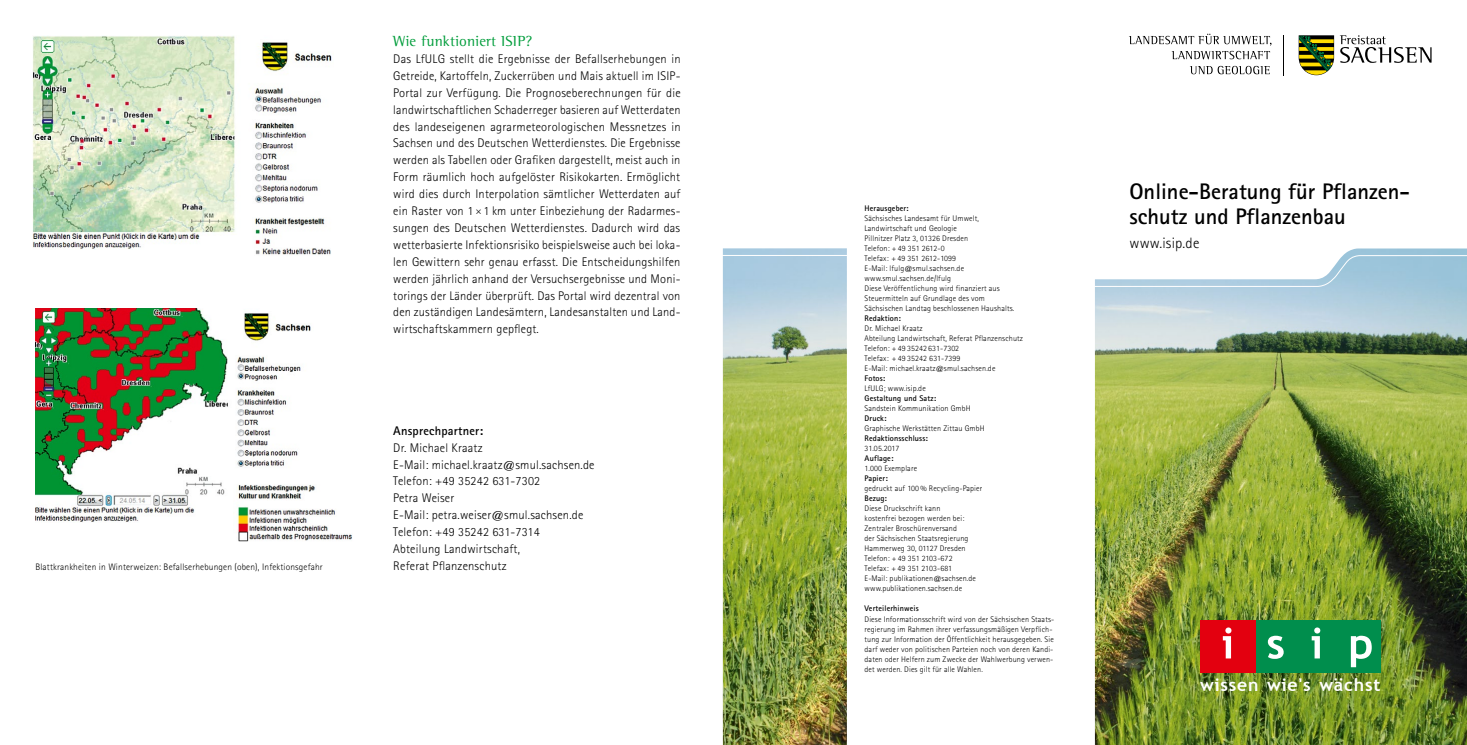
<style>
.page{position:relative;width:1467px;height:745px;background:#fff}
.page>*{position:absolute;margin:0;border:0;box-sizing:border-box;transform-origin:0 0}
.P-Titel_H1{font:700 22.5px/25px "Rotis Sans Serif";color:#000}
.P-Fliesstext{font:700 17.5px "Trebuchet MS";letter-spacing:.04em;color:#fff}
.t1{font:15px "Rotis Semi Serif";letter-spacing:.015em;color:#009d3b}
.P-Titel_H2{font:300 15px "Rotis Sans Serif";letter-spacing:.015em;color:#000}
.P-Fliesstext-2{font:300 12.5px/16.9px "Rotis Sans Serif";letter-spacing:.015em;color:#000}
.P-Fliesstext-3{font:700 12.5px "Rotis Sans Serif";letter-spacing:.015em;color:#000}
.Caption-BU{font:300 9.38px "Rotis Sans Serif";letter-spacing:.015em;color:#000}
.P-Impressum{font:300 8.12px/10px "Rotis Sans Serif";letter-spacing:.015em;color:#000}
.P-Impressum-2{font:700 8.12px "Rotis Sans Serif";letter-spacing:.015em;color:#000}
.s1{font-family:"DINOT"}
.s2{font-weight:700}
</style>
<div class="page">
<img style="left:1095px;top:248px;width:372px;height:496px">
<div style="left:1200px;top:619px;width:56px;height:53px;background:#e3000f"></div>
<div style="left:1256px;top:619px;width:124px;height:53px;background:#008e4d"></div>
<img style="left:723px;top:248px;width:124px;height:496px">
<svg style="left:1095px;top:255px;width:372px;height:32px"></svg>
<img style="left:35px;top:308px;width:276px;height:214px">
<img style="left:234px;top:478px;width:118px;height:64px">
<img style="left:33px;top:35px;width:299px;height:214px">
<img style="left:252px;top:217px;width:80px;height:38px">
<svg style="left:1223px;top:627px;width:8px;height:31px"></svg>
<svg style="left:1268px;top:635px;width:16px;height:23px"></svg>
<svg style="left:1312px;top:627px;width:8px;height:31px"></svg>
<svg style="left:1351px;top:635px;width:21px;height:31px"></svg>
<svg style="left:1340px;top:35px;width:91px;height:28px"></svg>
<svg style="left:1299px;top:35px;width:35px;height:40px"></svg>
<hr style="left:1283px;top:35px;width:1px;height:41px;background:#000">
<svg style="left:1129px;top:34px;width:142px;height:25px"></svg>
<svg style="left:1190px;top:66px;width:80px;height:8px"></svg>
<hr style="left:712px;top:255px;width:138px;height:1px;background:#fff">
<p class="Caption-BU" style="left:35px;top:561px;width:289px">Blattkrankheiten in Winterweizen: Befallserhebungen (oben), Infektionsgefahr</p>
<h2 class="t1" style="left:393px;top:32px;width:141px">Wie funktioniert ISIP?</h2>
<p class="P-Fliesstext-2" style="left:393px;top:50px;width:289px;text-align:justify">Das LfULG stellt die Ergebnisse der Befallserhebungen in Getreide, Kartoffeln, Zuckerrüben und Mais aktuell im ISIP-Portal zur Verfügung. Die Prognoseberechnungen für die landwirtschaftlichen Schaderreger basieren auf Wetterdaten des landeseigenen agrarmeteorologischen Messnetzes in Sachsen und des Deutschen Wetterdienstes. Die Ergebnisse werden als Tabellen oder Grafiken dargestellt, meist auch in Form räumlich hoch aufgelöster Risikokarten. Ermöglicht wird dies durch Interpolation sämtlicher Wetterdaten auf ein Raster von 1<span class="s1">×</span>1 km unter Einbeziehung der Radarmes&shy;sungen des Deutschen Wetterdienstes. Dadurch wird das wetterbasierte Infektionsrisiko beispielsweise auch bei loka&shy;len Gewittern sehr genau erfasst. Die Entscheidungshilfen werden jährlich anhand der Versuchsergebnisse und Moni&shy;torings der Länder überprüft. Das Portal wird dezentral von den zuständigen Landesämtern, Landesanstalten und Land&shy;wirtschaftskammern gepflegt.</p>
<p class="P-Fliesstext-3" style="left:393px;top:422px;width:91px">Ansprechpartner:</p>
<p class="P-Fliesstext-2" style="left:393px;top:438px;width:91px">Dr. Michael Kraatz</p>
<p class="P-Fliesstext-2" style="left:393px;top:455px;width:203px">E-Mail: michael.kraatz@smul.sachsen.de<br>Telefon: +49 35242 631-7302</p>
<p class="P-Fliesstext-2" style="left:393px;top:489px;width:192px">Petra Weiser<br>E-Mail: petra.weiser@smul.sachsen.de<br>Telefon: +49 35242 631-7314</p>
<p class="P-Fliesstext-2" style="left:393px;top:540px;width:128px">Abteilung Landwirtschaft,</p>
<p class="P-Fliesstext-2" style="left:393px;top:557px;width:115px">Referat Pflanzenschutz</p>
<p class="P-Impressum-2" style="left:865px;top:203px;width:46px">Herausgeber:</p>
<p class="P-Impressum" style="left:865px;top:213px;width:116px">Sächsisches Landesamt für Umwelt,<br>Landwirtschaft und Geologie</p>
<p class="P-Impressum" style="left:865px;top:233px;width:105px">Pillnitzer Platz 3, 01326 Dresden</p>
<p class="P-Impressum" style="left:865px;top:243px;width:82px">Telefon: + 49 351 2612-0</p>
<p class="P-Impressum" style="left:865px;top:253px;width:93px">Telefax: + 49 351 2612-1099</p>
<p class="P-Impressum" style="left:865px;top:263px;width:101px">E-Mail: lfulg@smul.sachsen.de</p>
<p class="P-Impressum" style="left:865px;top:273px;width:88px">www.smul.sachsen.de/lfulg</p>
<p class="P-Impressum" style="left:865px;top:283px;width:151px">Diese Veröffentlichung wird finanziert aus<br>Steuermitteln auf Grundlage des vom<br>Sächsischen Landtag beschlossenen Haushalts.</p>
<p class="P-Impressum-2" style="left:865px;top:313px;width:38px">Redaktion:</p>
<p class="P-Impressum" style="left:865px;top:323px;width:60px">Dr. Michael Kraatz</p>
<p class="P-Impressum" style="left:865px;top:333px;width:160px">Abteilung Landwirtschaft, Referat Pflanzenschutz</p>
<p class="P-Impressum" style="left:865px;top:343px;width:96px">Telefon: + 49 35242 631-7302</p>
<p class="P-Impressum" style="left:865px;top:353px;width:97px">Telefax: + 49 35242 631-7399</p>
<p class="P-Impressum" style="left:865px;top:363px;width:132px">E-Mail: michael.kraatz@smul.sachsen.de</p>
<p class="P-Impressum-2" style="left:865px;top:373px;width:22px">Fotos:</p>
<p class="P-Impressum" style="left:865px;top:383px;width:63px">LfULG; www.isip.de</p>
<p class="P-Impressum-2" style="left:865px;top:393px;width:73px">Gestaltung und Satz:</p>
<p class="P-Impressum" style="left:865px;top:403px;width:107px">Sandstein Kommunikation GmbH</p>
<p class="P-Impressum-2" style="left:865px;top:413px;width:23px">Druck:</p>
<p class="P-Impressum" style="left:865px;top:423px;width:121px">Graphische Werkstätten Zittau GmbH</p>
<p class="P-Impressum-2" style="left:865px;top:433px;width:65px">Redaktionsschluss:</p>
<p class="P-Impressum" style="left:865px;top:443px;width:36px">31.05.2017</p>
<p class="P-Impressum-2" style="left:865px;top:453px;width:30px">Auflage:</p>
<p class="P-Impressum" style="left:865px;top:463px;width:54px">1.000 Exemplare<br><span class="s2">Papier:</span></p>
<p class="P-Impressum" style="left:865px;top:483px;width:119px">gedruckt auf 100% Recycling-Papier</p>
<p class="P-Impressum-2" style="left:865px;top:493px;width:24px">Bezug:</p>
<p class="P-Impressum" style="left:865px;top:503px;width:101px">Diese Druckschrift kann kostenfrei bezogen werden bei:</p>
<p class="P-Impressum" style="left:865px;top:523px;width:105px">Zentraler Broschürenversand der Sächsischen Staatsregierung</p>
<p class="P-Impressum" style="left:865px;top:543px;width:103px">Hammerweg 30, 01127 Dresden</p>
<p class="P-Impressum" style="left:865px;top:553px;width:89px">Telefon: + 49 351 2103-672</p>
<p class="P-Impressum" style="left:865px;top:563px;width:89px">Telefax: + 49 351 2103-681</p>
<p class="P-Impressum" style="left:865px;top:573px;width:113px">E-Mail: publikationen@sachsen.de</p>
<p class="P-Impressum" style="left:865px;top:583px;width:99px">www.publikationen.sachsen.de</p>
<p class="P-Impressum-2" style="left:865px;top:603px;width:56px">Verteilerhinweis</p>
<p class="P-Impressum" style="left:865px;top:613px;width:191px">Diese Informationsschrift wird von der Sächsischen Staats&shy;regierung im Rahmen ihrer verfassungsmäßigen Verpflich&shy;tung zur Information der Öffentlichkeit herausgegeben. Sie darf weder von politischen Parteien noch von deren Kandi&shy;daten oder Helfern zum Zwecke der Wahlwerbung verwen&shy;det werden. Dies gilt für alle Wahlen.</p>
<p class="P-Titel_H1" style="left:1129px;top:178px;width:282px">Online-Beratung für Pflanzen&shy;schutz und Pflanzenbau</p>
<p class="P-Titel_H2" style="left:1129px;top:234px;width:72px">www.isip.de</p>
<p class="P-Fliesstext" style="left:1200px;top:673px;width:182px">wissen wie's wächst</p>
</div>
